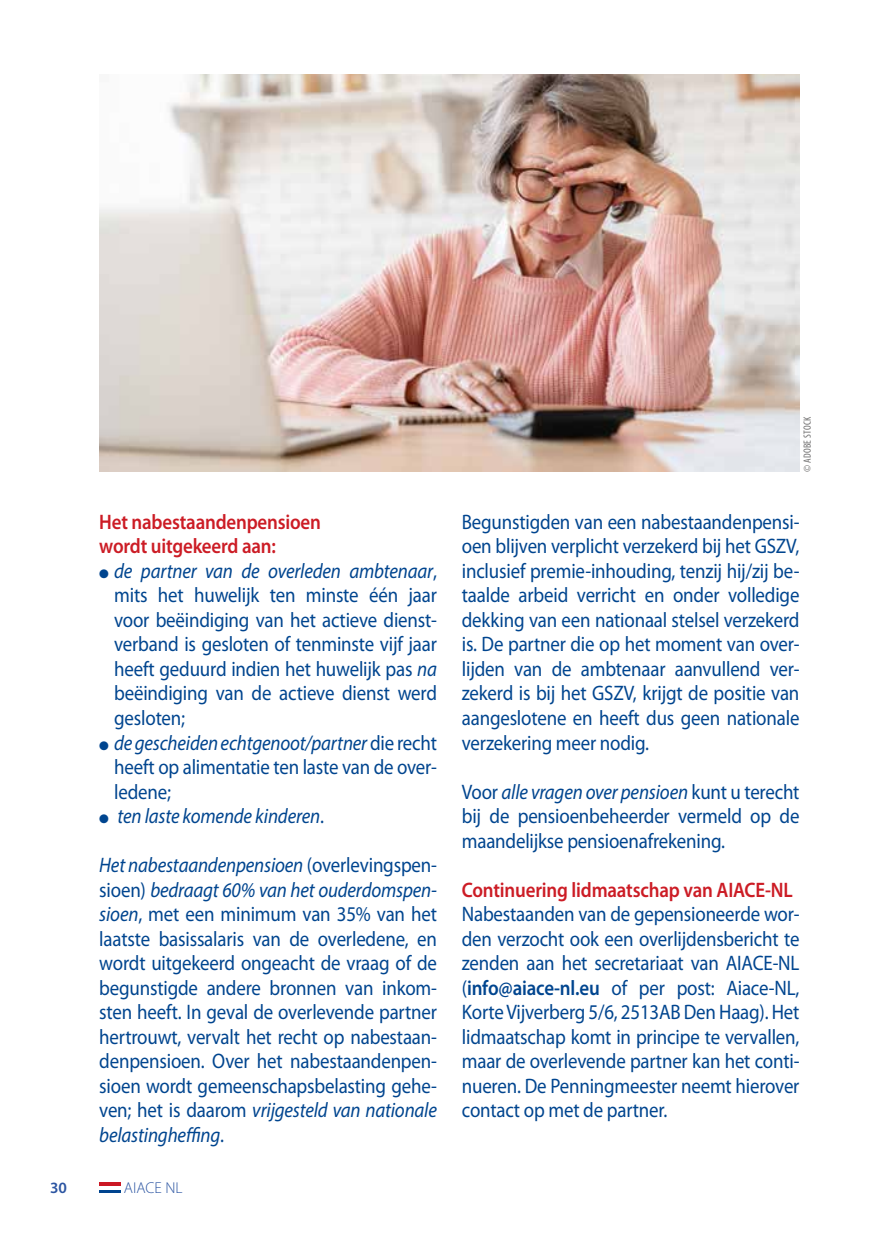
<style>
.page{position:relative;width:874px;height:1241px;background:#fff}
.page>*{position:absolute;margin:0;border:0;box-sizing:border-box;transform-origin:0 0}
.t1{font:21px/24.5px "Myriad Pro";letter-spacing:-.01em;color:#00458f;text-align:justify;scale:.9 1}
.t2{font:600 21px/24.5px "Myriad Pro";letter-spacing:-.01em;color:#cc1c25;scale:.9 1}
.t3{font:italic 21px "Myriad Pro";letter-spacing:-.01em;color:#00458f;scale:.9 1}
.t4{font:300 15.75px "Myriad Pro";color:#2c55a2}
.t5{font:600 15.75px "Myriad Pro";color:#2c55a2}
.t6{font:condensed 10.5px "Myriad Pro";letter-spacing:.02em;color:#706f6f}
.s1{font-style:italic}
.s2{font-style:normal}
.s3{font-weight:600}
</style>
<div class="page">
<hr style="left:99px;top:1189px;width:21px;height:3px;background:#00448f">
<svg style="left:99px;top:1185px;width:21px;height:1px"></svg>
<svg style="left:99px;top:1182px;width:21px;height:3px"></svg>
<img style="left:99px;top:74px;width:700px;height:397px">
<p class="t2" style="left:99px;top:509px;width:248px">Het nabestaandenpensioen wordt uitgekeerd aan:</p>
<p class="t1" style="left:114px;top:558px;width:360px;text-indent:-15px">● <span class="s1">de partner van de overleden ambtenaar</span>, mits het huwelijk ten minste één jaar voor beëindiging van het actieve dienst&shy;verband is gesloten of tenminste vijf jaar heeft geduurd indien het huwelijk pas <span class="s1">na </span>beëindiging van de actieve dienst werd gesloten;</p>
<p class="t1" style="left:114px;top:729px;width:360px;text-indent:-15px">● <span class="s1">de gescheiden echtgenoot/partner</span> die recht heeft op alimentatie ten laste van de over&shy;ledene;</p>
<p class="t3" style="left:99px;top:802px;width:251px">● ten laste komende kinderen<span class="s2">.</span></p>
<p class="t1" style="left:99px;top:852px;width:376px"><span class="s1">Het nabestaandenpensioen</span> (overlevingspen&shy;sioen) <span class="s1">bedraagt 60% van het ouderdomspen&shy;sioen</span>, met een minimum van 35% van het laatste basissalaris van de overledene, en wordt uitgekeerd ongeacht de vraag of de begunstigde andere bronnen van inkom&shy;sten heeft. In geval de overlevende partner hertrouwt, vervalt het recht op nabestaan&shy;denpensioen. Over het nabestaandenpen&shy;sioen wordt gemeenschapsbelasting gehe&shy;ven; het is daarom <span class="s1">vrijgesteld van nationale belastingheffing</span>.</p>
<p class="t5" style="left:50px;top:1177px;width:18px">30</p>
<p class="t4" style="left:124px;top:1178px;width:60px">AIACE NL</p>
<p class="t6" style="left:800px;top:471px;width:56px;rotate:-90deg">© ADOBE STOCK</p>
<p class="t1" style="left:461px;top:509px;width:376px">Begunstigden van een nabestaandenpensi&shy;oen blijven verplicht verzekerd bij het GSZV, inclusief premie-inhouding, tenzij hij/zij be&shy;taalde arbeid verricht en onder volledige dekking van een nationaal stelsel verzekerd is. De partner die op het moment van over&shy;lijden van de ambtenaar aanvullend ver&shy;zekerd is bij het GSZV, krijgt de positie van aangeslotene en heeft dus geen nationale verzekering meer nodig.</p>
<p class="t1" style="left:461px;top:778px;width:376px">Voor <span class="s1">alle vragen over pensioen</span> kunt u terecht bij de pensioenbeheerder vermeld op de maandelijkse pensioenafrekening.</p>
<p class="t2" style="left:461px;top:876px;width:369px">Continuering lidmaatschap van AIACE-NL</p>
<p class="t1" style="left:461px;top:901px;width:376px">Nabestaanden van de gepensioneerde wor&shy;den verzocht ook een overlijdensbericht te zenden aan het secretariaat van AIACE-NL (<span class="s3">info@aiace-nl.eu</span> of per post: Aiace-NL, Korte Vijverberg 5/6, 2513AB Den Haag). Het lidmaatschap komt in principe te vervallen, maar de overlevende partner kan het conti&shy;nueren. De Penningmeester neemt hierover contact op met de partner.</p>
</div>
